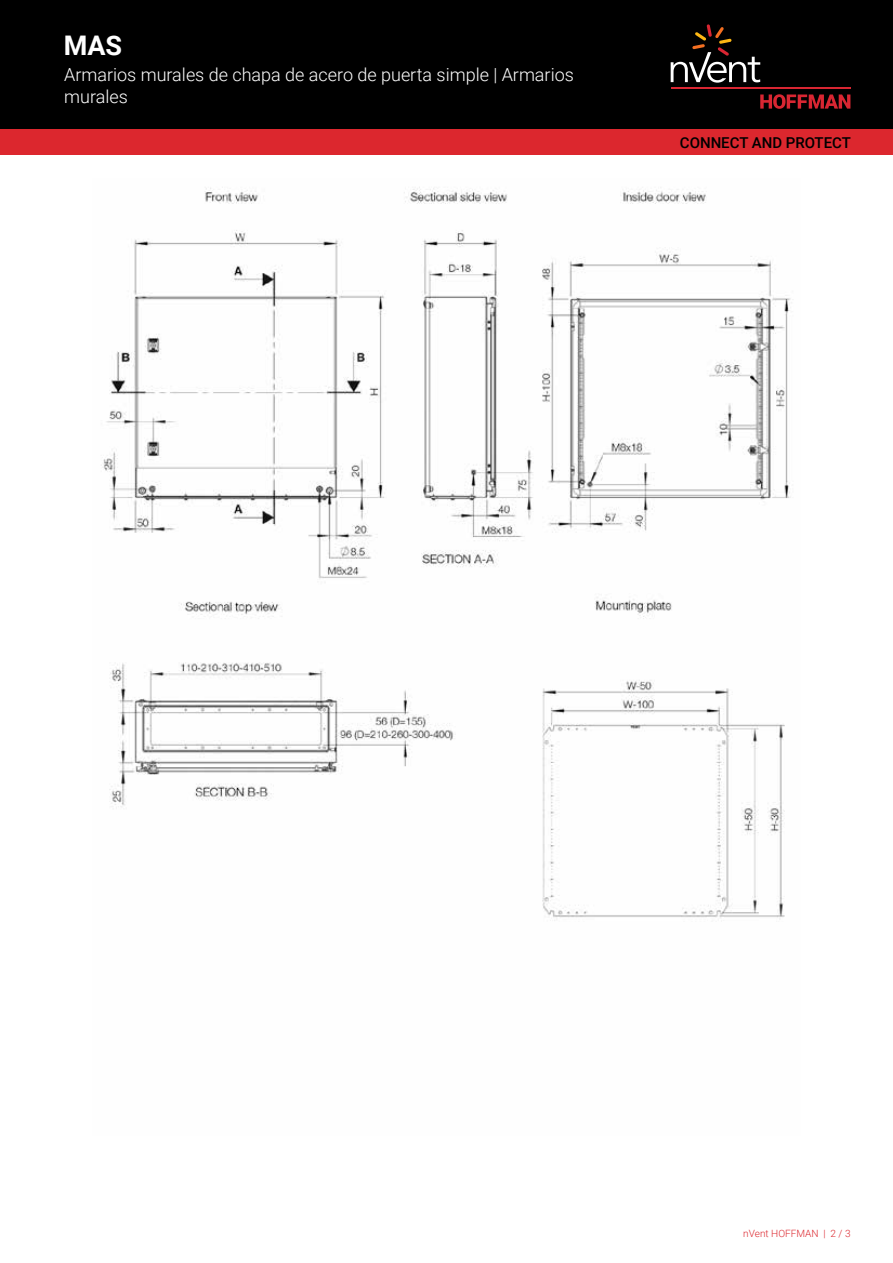
<style>
.page{position:relative;width:893px;height:1263px;background:#fff}
.page>*{position:absolute;margin:0;border:0;box-sizing:border-box;transform-origin:0 0}
.t1{font:700 27px "Roboto";color:#fff}
.t2{font:300 18px/21.6px "Roboto";color:#fff}
.t3{font:500 15px "Roboto";color:#000}
.t4{font:300 10.05px "Roboto";color:#dc272e}
</style>
<div class="page">
<div style="left:0;top:0;width:893px;height:129px;background:#000"></div>
<svg style="left:760px;top:94px;width:90px;height:15px"></svg>
<hr style="left:671px;top:88px;width:179px;height:1px;background:#d92632">
<svg style="left:671px;top:24px;width:89px;height:59px"></svg>
<div style="left:0;top:129px;width:893px;height:26px;background:#dc272e"></div>
<img style="left:103px;top:187px;width:689px;height:734px">
<h1 class="t1" style="left:64px;top:27px;width:60px">MAS</h1>
<p class="t2" style="left:64px;top:63px;width:511px">Armarios murales de chapa de acero de puerta simple | Armarios murales</p>
<p class="t3" style="left:680px;top:132px;width:173px">CONNECT AND PROTECT</p>
<p class="t4" style="left:743px;top:1226px;width:109px">nVent HOFFMAN | 2 / 3</p>
</div>
